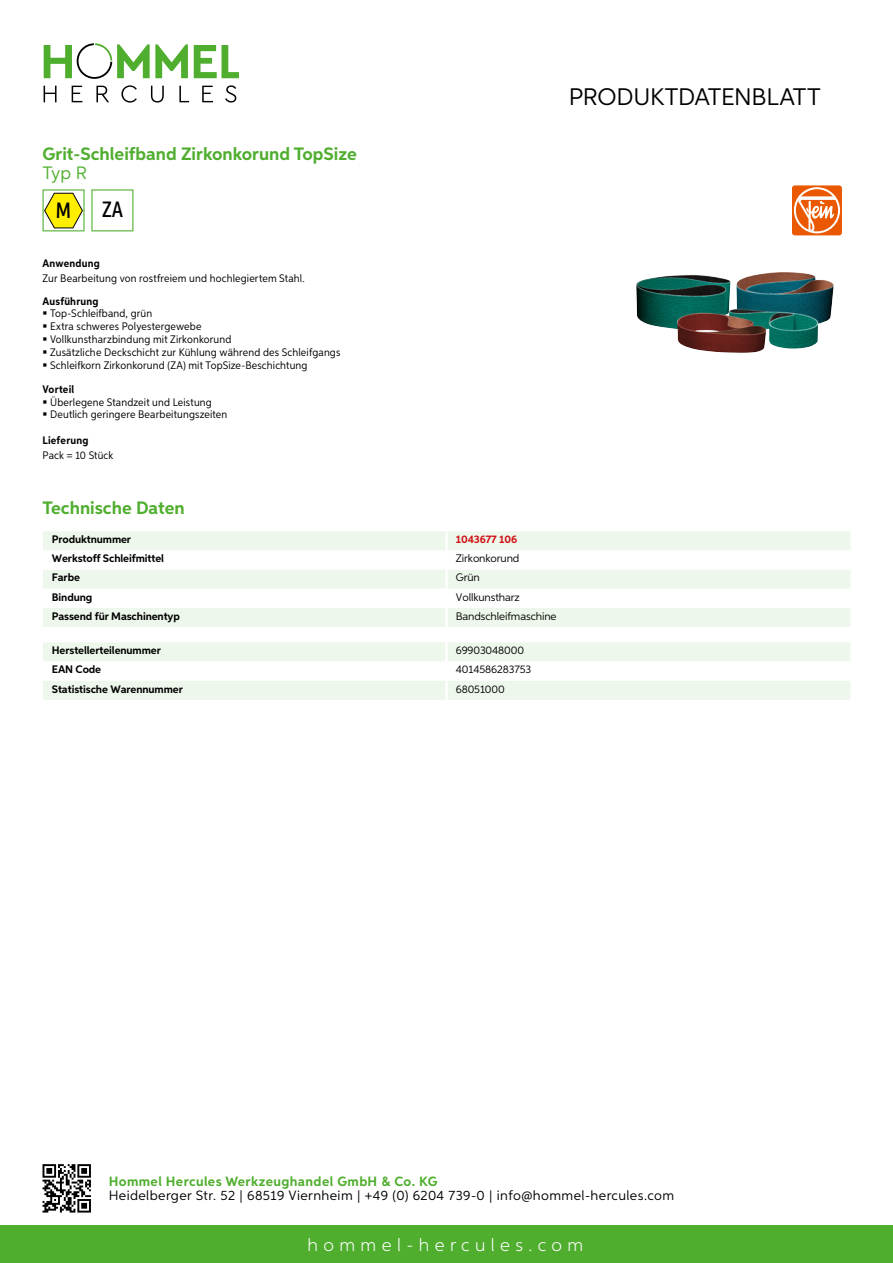
<style>
.page{position:relative;width:893px;height:1263px;background:#fff}
.page>*{position:absolute;margin:0;border:0;box-sizing:border-box;transform-origin:0 0}
.t1{font:24px "Aspira";letter-spacing:-.01em;color:#000}
.t2{font:500 22.2px "Aspira XX Nar";color:#000}
.t3{font:700 18px "Aspira";color:#50ae2f}
.t4{font:300 18px "Aspira";letter-spacing:.3em;color:#fff}
.t5{font:18px "Aspira";color:#50ae2f}
.t6{font:13.5px "Aspira";letter-spacing:.03em;color:#000}
.t7{font:700 13.5px "Aspira";letter-spacing:.03em;color:#50ae2f}
.t8{font:10.95px/12.8px "Aspira Nar";letter-spacing:.015em;color:#000}
.t9{font:700 10.95px "Aspira";letter-spacing:-.01em;color:#000}
.t10{font:10.95px "Aspira";letter-spacing:-.01em;color:#000}
.t11{font:700 10.95px "Aspira Nar";letter-spacing:.02em;color:#000}
.t12{font:700 10.95px "Aspira";letter-spacing:-.01em;color:#cd1013}
</style>
<div class="page">
<div style="left:0;top:1226px;width:893px;height:37px;background:#50ae2f"></div>
<svg style="left:43px;top:1164px;width:48px;height:48px"></svg>
<svg style="left:194px;top:45px;width:45px;height:33px"></svg>
<svg style="left:44px;top:43px;width:144px;height:36px"></svg>
<svg style="left:44px;top:86px;width:13px;height:16px"></svg>
<svg style="left:72px;top:86px;width:10px;height:16px"></svg>
<svg style="left:96px;top:86px;width:13px;height:16px"></svg>
<svg style="left:121px;top:85px;width:16px;height:18px"></svg>
<svg style="left:151px;top:86px;width:13px;height:17px"></svg>
<svg style="left:179px;top:86px;width:10px;height:16px"></svg>
<svg style="left:202px;top:86px;width:11px;height:16px"></svg>
<svg style="left:225px;top:85px;width:11px;height:18px"></svg>
<div style="left:43px;top:531px;width:807px;height:96px;background:#eef7eb"></div>
<svg style="left:43px;top:550px;width:807px;height:58px"></svg>
<hr style="left:445px;top:531px;width:3px;height:19px;background:#fff">
<hr style="left:445px;top:550px;width:3px;height:20px;background:#fff">
<hr style="left:445px;top:570px;width:3px;height:19px;background:#fff">
<hr style="left:445px;top:589px;width:3px;height:19px;background:#fff">
<hr style="left:445px;top:608px;width:3px;height:19px;background:#fff">
<svg style="left:43px;top:642px;width:807px;height:58px"></svg>
<hr style="left:445px;top:681px;width:3px;height:19px;background:#fff">
<svg style="left:43px;top:189px;width:42px;height:42px"></svg>
<svg style="left:91px;top:189px;width:42px;height:42px"></svg>
<img style="left:636px;top:272px;width:198px;height:81px">
<div style="left:792px;top:185px;width:50px;height:50px;background:#ea5901;border-radius:3px"></div>
<svg style="left:794px;top:187px;width:46px;height:46px"></svg>
<div style="left:796px;top:189px;width:42px;height:42px;background:#ea5901;border-radius:50%"></div>
<svg style="left:798px;top:196px;width:38px;height:35px"></svg>
<h3 class="t3" style="left:43px;top:142px;width:316px">Grit-Schleifband Zirkonkorund TopSize</h3>
<h3 class="t5" style="left:43px;top:162px;width:44px">Typ R</h3>
<h2 class="t2" style="left:56px;top:197px;width:17px">M</h2>
<h2 class="t2" style="left:102px;top:196px;width:23px">ZA</h2>
<p class="t11" style="left:43px;top:257px;width:59px">Anwendung</p>
<p class="t8" style="left:43px;top:272px;width:264px">Zur Bearbeitung von rostfreiem und hochlegiertem Stahl.</p>
<p class="t11" style="left:43px;top:294px;width:58px">Ausführung</p>
<p class="t8" style="left:50px;top:307px;width:292px">Top-Schleifband, grün<br>Extra schweres Polyestergewebe<br>Vollkunstharzbindung mit Zirkonkorund<br>Zusätzliche Deckschicht zur Kühlung während des Schleifgangs Schleifkorn Zirkonkorund (ZA) mit TopSize-Beschichtung</p>
<p class="t11" style="left:43px;top:382px;width:33px">Vorteil</p>
<p class="t8" style="left:50px;top:395px;width:179px">Überlegene Standzeit und Leistung<br>Deutlich geringere Bearbeitungszeiten</p>
<p class="t11" style="left:43px;top:433px;width:47px">Lieferung</p>
<p class="t8" style="left:43px;top:448px;width:72px">Pack = 10 Stück</p>
<h1 class="t1" style="left:569px;top:82px;width:253px">Produktdatenblatt</h1>
<h3 class="t3" style="left:43px;top:497px;width:144px">Technische Daten</h3>
<p class="t9" style="left:52px;top:533px;width:81px">Produktnummer</p>
<p class="t12" style="left:456px;top:533px;width:63px">1043677 106</p>
<p class="t9" style="left:52px;top:552px;width:114px">Werkstoff Schleifmittel</p>
<p class="t10" style="left:456px;top:552px;width:65px">Zirkonkorund</p>
<p class="t9" style="left:52px;top:571px;width:30px">Farbe</p>
<p class="t10" style="left:456px;top:571px;width:26px">Grün</p>
<p class="t9" style="left:52px;top:590px;width:42px">Bindung</p>
<p class="t10" style="left:456px;top:590px;width:66px">Vollkunstharz</p>
<p class="t9" style="left:52px;top:609px;width:130px">Passend für Maschinentyp</p>
<p class="t10" style="left:456px;top:609px;width:102px">Bandschleifmaschine</p>
<p class="t9" style="left:52px;top:644px;width:111px">Herstellerteilenummer</p>
<p class="t10" style="left:456px;top:644px;width:70px">69903048000</p>
<p class="t9" style="left:52px;top:663px;width:51px">EAN Code</p>
<p class="t10" style="left:456px;top:663px;width:77px">4014586283753</p>
<p class="t9" style="left:52px;top:682px;width:132px">Statistische Warennummer</p>
<p class="t10" style="left:456px;top:682px;width:50px">68051000</p>
<p class="t7" style="left:109px;top:1172px;width:330px">Hommel Hercules Werkzeughandel GmbH &amp; Co. KG</p>
<p class="t6" style="left:109px;top:1187px;width:567px">Heidelberger Str. 52 | 68519 Viernheim | +49 (0) 6204 739-0 | info@hommel-hercules.com</p>
<h3 class="t4" style="left:307px;top:1234px;width:277px">hommel-hercules.com</h3>
</div>
